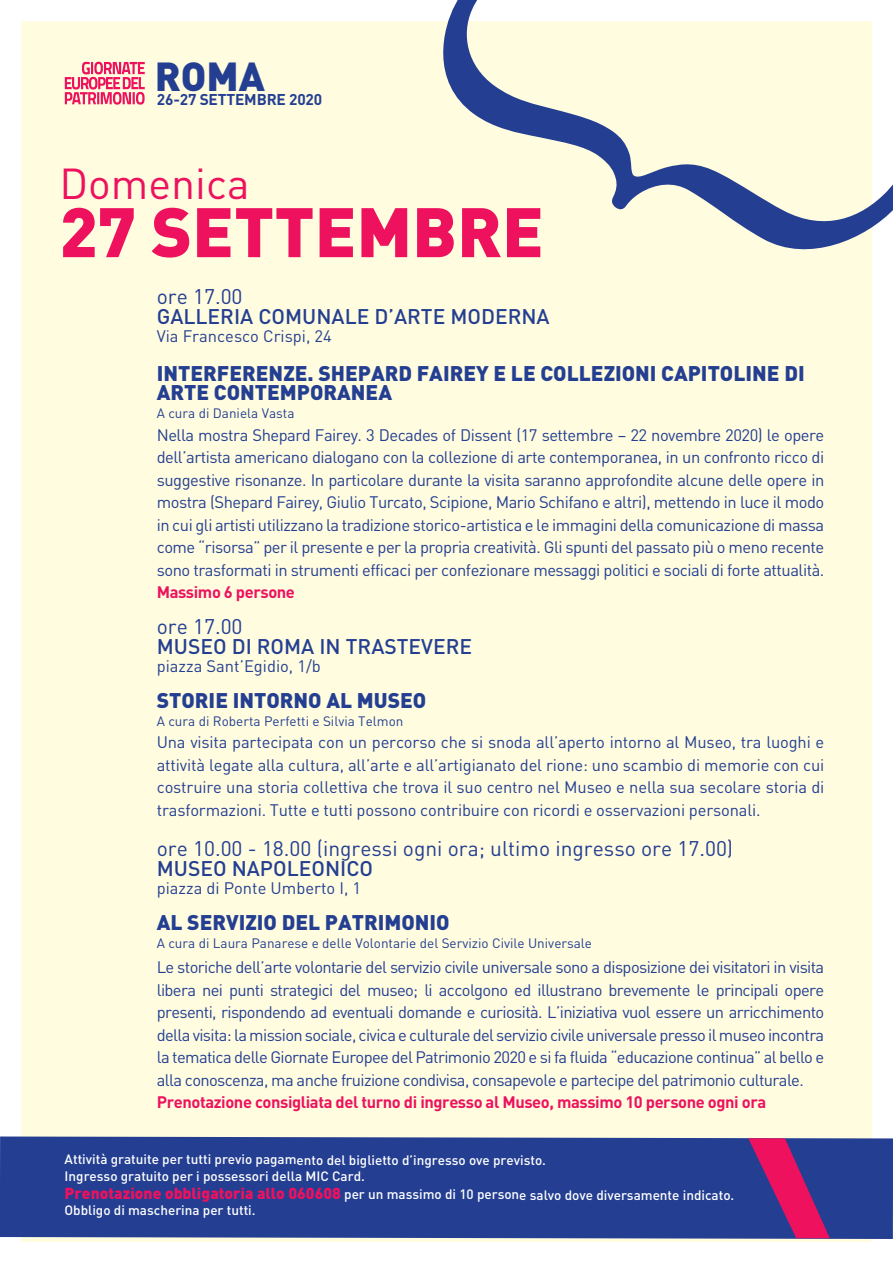
<style>
.page{position:relative;width:893px;height:1263px;background:#fff}
.page>*{position:absolute;margin:0;border:0;box-sizing:border-box;transform-origin:0 0}
.t1{font:900 68.85px "DIN";color:#ed115e}
.t2{font:42.75px "DIN";color:#ed115e}
.t3{font:900 40.05px "DIN";color:#243f92}
.t4{font:900 21px/19.5px "DIN";color:#243f92}
.t5{font:21px "DIN";color:#243f92}
.t6{font:500 21px "DIN";color:#243f92}
.t7{font:16.5px/22.5px "DIN";letter-spacing:-.03em;color:#243f92;text-align:justify}
.t8{font:700 16.5px "DIN";letter-spacing:-.025em;color:#ed115e}
.t9{font:16.5px "DIN";color:#243f92}
.t10{font:700 15.45px "DIN";letter-spacing:-.01em;color:#243f92}
.t11{font:500 13.5px/16.4px "DIN";letter-spacing:-.005em;color:#fff}
.t12{font:13.5px "DIN";color:#243f92}
.s1{font-weight:900;font-size:15.75px;color:#ed115e}
</style>
<div class="page">
<div style="left:21px;top:21px;width:851px;height:1221px;background:#fffcdf"></div>
<svg style="left:443px;top:0;width:450px;height:250px"></svg>
<svg style="left:65px;top:62px;width:80px;height:43px"></svg>
<div style="left:0;top:1136px;width:893px;height:103px;background:#243f92"></div>
<svg style="left:748px;top:1138px;width:95px;height:100px"></svg>
<h3 class="t3" style="left:155px;top:49px;width:112px">ROMA</h3>
<p class="t10" style="left:157px;top:89px;width:167px">26-27 SETTEMBRE 2020</p>
<h2 class="t2" style="left:59px;top:157px;width:192px">Domenica</h2>
<h1 class="t1" style="left:59px;top:186px;width:486px">27 SETTEMBRE</h1>
<p class="t5" style="left:157px;top:284px;width:87px">ore 17.00</p>
<p class="t6" style="left:157px;top:303px;width:394px">GALLERIA COMUNALE D’ARTE MODERNA</p>
<p class="t9" style="left:157px;top:326px;width:177px">Via Francesco Crispi, 24</p>
<p class="t4" style="left:157px;top:362px;width:649px">INTERFERENZE. SHEPARD FAIREY E LE COLLEZIONI CAPITOLINE DI<br>ARTE CONTEMPORANEA</p>
<p class="t12" style="left:157px;top:405px;width:139px">A cura di Daniela Vasta</p>
<p class="t7" style="left:157px;top:423px;width:669px">Nella mostra Shepard Fairey. 3 Decades of Dissent (17 settembre – 22 novembre 2020) le opere dell’artista americano dialogano con la collezione di arte contemporanea, in un confronto ricco di suggestive risonanze. In particolare durante la visita saranno approfondite alcune delle opere in mostra (Shepard Fairey, Giulio Turcato, Scipione, Mario Schifano e altri), mettendo in luce il modo in cui gli artisti utilizzano la tradizione storico-artistica e le immagini della comunicazione di massa come “risorsa” per il presente e per la propria creatività. Gli spunti del passato più o meno recente sono trasformati in strumenti efficaci per confezionare messaggi politici e sociali di forte attualità.</p>
<p class="t8" style="left:157px;top:582px;width:140px">Massimo 6 persone</p>
<p class="t5" style="left:157px;top:614px;width:87px">ore 17.00</p>
<p class="t6" style="left:157px;top:633px;width:317px">MUSEO DI ROMA IN TRASTEVERE</p>
<p class="t9" style="left:157px;top:656px;width:166px">piazza Sant’Egidio, 1/b</p>
<p class="t4" style="left:157px;top:689px;width:271px">STORIE INTORNO AL MUSEO</p>
<p class="t12" style="left:157px;top:712px;width:248px">A cura di Roberta Perfetti e Silvia Telmon</p>
<p class="t7" style="left:157px;top:731px;width:669px">Una visita partecipata con un percorso che si snoda all’aperto intorno al Museo, tra luoghi e attività legate alla cultura, all’arte e all’artigianato del rione: uno scambio di memorie con cui costruire una storia collettiva che trova il suo centro nel Museo e nella sua secolare storia di trasformazioni. Tutte e tutti possono contribuire con ricordi e osservazioni personali.</p>
<p class="t5" style="left:157px;top:835px;width:578px">ore 10.00 - 18.00 (ingressi ogni ora; ultimo ingresso ore 17.00)</p>
<p class="t6" style="left:157px;top:854px;width:218px">MUSEO NAPOLEONICO</p>
<p class="t9" style="left:157px;top:877px;width:206px">piazza di Ponte Umberto I, 1</p>
<p class="t4" style="left:157px;top:911px;width:294px">AL SERVIZIO DEL PATRIMONIO</p>
<p class="t12" style="left:157px;top:934px;width:437px">A cura di Laura Panarese e delle Volontarie del Servizio Civile Universale</p>
<p class="t7" style="left:157px;top:955px;width:669px">Le storiche dell’arte volontarie del servizio civile universale sono a disposizione dei visitatori in visita libera nei punti strategici del museo; li accolgono ed illustrano brevemente le principali opere presenti, rispondendo ad eventuali domande e curiosità. L’iniziativa vuol essere un arricchimento della visita: la mission sociale, civica e culturale del servizio civile universale presso il museo incontra la tematica delle Giornate Europee del Patrimonio 2020 e si fa fluida “educazione continua” al bello e alla conoscenza, ma anche fruizione condivisa, consapevole e partecipe del patrimonio culturale.</p>
<p class="t8" style="left:157px;top:1091px;width:611px">Prenotazione consigliata del turno di ingresso al Museo, massimo 10 persone ogni ora</p>
<p class="t11" style="left:65px;top:1151px;width:483px">Attività gratuite per tutti previo pagamento del biglietto d’ingresso ove previsto.<br>Ingresso gratuito per i possessori della MIC Card.</p>
<p class="t11" style="left:65px;top:1186px;width:671px;line-height:15.6px"><span class="s1">Prenotazione obbligatoria allo 060608</span> per un massimo di 10 persone salvo dove diversamente indicato.<br>Obbligo di mascherina per tutti.</p>
</div>
